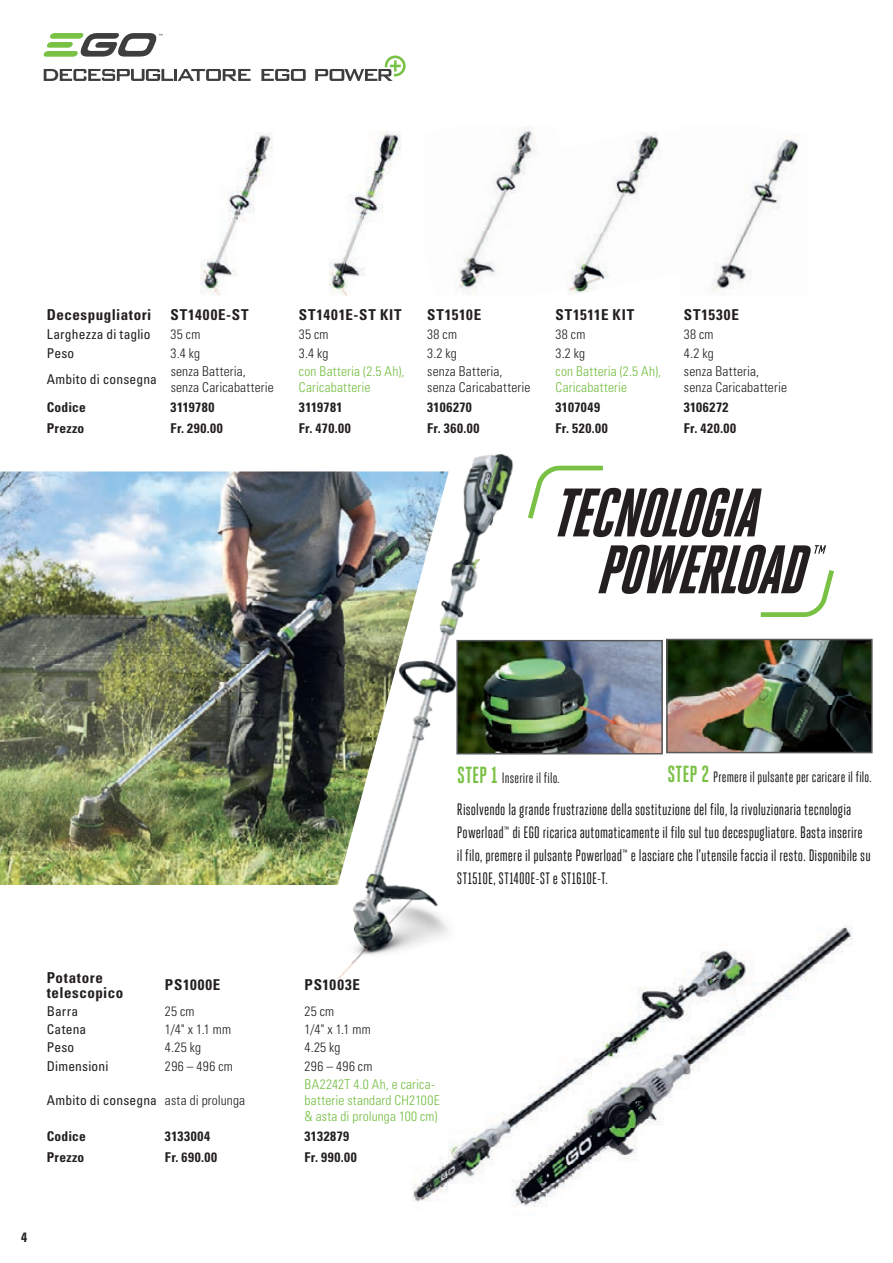
<style>
.page{position:relative;width:893px;height:1263px;background:#fff}
.page>*{position:absolute;margin:0;border:0;box-sizing:border-box;transform-origin:0 0}
.t1{font:16.5px/23.1px "Heroic Condensed";letter-spacing:.005em;color:#171313}
.t2{font:700 condensed 15px/15px "Univers LT Std";letter-spacing:.045em;color:#231f20}
.t3{font:15px "Heroic Condensed";letter-spacing:.01em;color:#171313}
.t4{font:15px "Heroic Condensed";letter-spacing:.005em;color:#231f20}
.t5{font:300 condensed 13.5px/16.2px "Univers LT Std";letter-spacing:.015em;color:#231f20}
.t6{font:700 condensed 13.5px "Univers LT Std";letter-spacing:.035em;color:#231f20}
.t7{font:300 condensed 13.5px/16.2px "Univers LT Std";letter-spacing:.015em;color:#75be43}
.t8{font:condensed 13.5px "Univers LT Pro";letter-spacing:.015em;color:#231f20}
.s1{font-weight:700;font-size:23.25px;color:#79c144}
.s2{font-family:"Univers LT Std";font-weight:300}
</style>
<div class="page">
<img style="left:338px;top:454px;width:307px;height:525px">
<img style="left:0;top:471px;width:449px;height:414px">
<img style="left:495px;top:912px;width:358px;height:88px">
<img style="left:376px;top:934px;width:409px;height:273px">
<img style="left:669px;top:642px;width:201px;height:108px">
<div style="left:666px;top:639px;width:207px;height:114px;border:2px solid #57585a"></div>
<img style="left:459px;top:643px;width:201px;height:108px">
<div style="left:456px;top:640px;width:207px;height:114px;border:2px solid #57585a"></div>
<svg style="left:44px;top:33px;width:118px;height:24px"></svg>
<svg style="left:44px;top:69px;width:207px;height:12px"></svg>
<svg style="left:261px;top:69px;width:45px;height:12px"></svg>
<svg style="left:315px;top:56px;width:91px;height:25px"></svg>
<svg style="left:528px;top:466px;width:234px;height:71px"></svg>
<svg style="left:598px;top:545px;width:236px;height:72px"></svg>
<img style="left:200px;top:132px;width:73px;height:163px">
<img style="left:329px;top:132px;width:72px;height:164px">
<img style="left:458px;top:127px;width:79px;height:168px">
<img style="left:567px;top:132px;width:94px;height:162px">
<img style="left:712px;top:139px;width:87px;height:153px">
<p class="t2" style="left:47px;top:307px;width:106px">Decespugliatori</p>
<p class="t2" style="left:171px;top:307px;width:79px">ST1400E-ST</p>
<p class="t2" style="left:299px;top:307px;width:104px">ST1401E-ST KIT</p>
<p class="t2" style="left:427px;top:307px;width:55px">ST1510E</p>
<p class="t2" style="left:556px;top:307px;width:80px">ST1511E KIT</p>
<p class="t2" style="left:684px;top:307px;width:56px">ST1530E</p>
<p class="t8" style="left:47px;top:326px;width:105px">Larghezza di taglio</p>
<p class="t5" style="left:171px;top:327px;width:31px">35 cm</p>
<p class="t5" style="left:299px;top:327px;width:31px">35 cm</p>
<p class="t5" style="left:427px;top:327px;width:31px">38 cm</p>
<p class="t5" style="left:556px;top:327px;width:31px">38 cm</p>
<p class="t5" style="left:684px;top:327px;width:31px">38 cm</p>
<p class="t8" style="left:47px;top:344px;width:29px">Peso</p>
<p class="t5" style="left:171px;top:345px;width:31px">3.4 kg</p>
<p class="t5" style="left:299px;top:345px;width:31px">3.4 kg</p>
<p class="t5" style="left:427px;top:345px;width:31px">3.2 kg</p>
<p class="t5" style="left:556px;top:345px;width:31px">3.2 kg</p>
<p class="t5" style="left:684px;top:345px;width:31px">4.2 kg</p>
<p class="t8" style="left:47px;top:371px;width:112px">Ambito di consegna</p>
<p class="t5" style="left:171px;top:363px;width:105px">senza Batteria, senza Caricabatterie</p>
<p class="t7" style="left:299px;top:363px;width:107px">con Batteria (2.5 Ah),<br>Caricabatterie</p>
<p class="t5" style="left:427px;top:363px;width:105px">senza Batteria, senza Caricabatterie</p>
<p class="t7" style="left:556px;top:363px;width:107px">con Batteria (2.5 Ah),<br>Caricabatterie</p>
<p class="t5" style="left:684px;top:363px;width:105px">senza Batteria, senza Caricabatterie</p>
<p class="t6" style="left:47px;top:399px;width:41px">Codice</p>
<p class="t6" style="left:171px;top:399px;width:45px">3119780</p>
<p class="t6" style="left:299px;top:399px;width:45px">3119781</p>
<p class="t6" style="left:427px;top:399px;width:46px">3106270</p>
<p class="t6" style="left:556px;top:399px;width:46px">3107049</p>
<p class="t6" style="left:684px;top:399px;width:46px">3106272</p>
<p class="t6" style="left:47px;top:420px;width:39px">Prezzo</p>
<p class="t6" style="left:171px;top:420px;width:54px">Fr. 290.00</p>
<p class="t6" style="left:299px;top:420px;width:53px">Fr. 470.00</p>
<p class="t6" style="left:427px;top:420px;width:54px">Fr. 360.00</p>
<p class="t6" style="left:556px;top:420px;width:54px">Fr. 520.00</p>
<p class="t6" style="left:684px;top:420px;width:54px">Fr. 420.00</p>
<p class="t4" style="left:457px;top:770px;width:104px"><span class="s1">STEP 1</span> Inserire il filo.</p>
<p class="t3" style="left:667px;top:769px;width:206px"><span class="s1">STEP 2</span> Premere il pulsante per caricare il filo.</p>
<p class="t1" style="left:457px;top:798px;width:415px">Risolvendo la grande frustrazione della sostituzione del filo, la rivoluzionaria tecnologia Powerload™ di EGO ricarica automaticamente il filo sul tuo decespugliatore. Basta inserire il filo, premere il pulsante Powerload™ e lasciare che l’utensile faccia il resto. Disponibile su ST1510E, ST1400E-ST e ST1610E-T.</p>
<p class="t2" style="left:47px;top:970px;width:78px">Potatore telescopico</p>
<p class="t2" style="left:165px;top:977px;width:57px">PS1000E</p>
<p class="t2" style="left:305px;top:977px;width:57px">PS1003E</p>
<p class="t8" style="left:47px;top:1002px;width:33px">Barra</p>
<p class="t5" style="left:165px;top:1003px;width:31px">25 cm</p>
<p class="t5" style="left:305px;top:1003px;width:31px">25 cm</p>
<p class="t8" style="left:47px;top:1021px;width:41px">Catena</p>
<p class="t5" style="left:165px;top:1021px;width:68px">1/4" x 1.1 mm</p>
<p class="t5" style="left:305px;top:1021px;width:68px">1/4" x 1.1 mm</p>
<p class="t8" style="left:47px;top:1039px;width:29px">Peso</p>
<p class="t5" style="left:165px;top:1039px;width:38px">4.25 kg</p>
<p class="t5" style="left:305px;top:1039px;width:38px">4.25 kg</p>
<p class="t8" style="left:47px;top:1057px;width:63px">Dimensioni</p>
<p class="t5" style="left:165px;top:1058px;width:69px">296 – 496 cm</p>
<p class="t5" style="left:305px;top:1058px;width:69px">296 – 496 cm</p>
<p class="t8" style="left:47px;top:1092px;width:200px">Ambito di consegna <span class="s2">asta di prolunga</span></p>
<p class="t7" style="left:305px;top:1076px;width:137px">BA2242T 4.0 Ah, e carica&shy;batterie standard CH2100E &amp; asta di prolunga 100 cm)</p>
<p class="t6" style="left:47px;top:1128px;width:41px">Codice</p>
<p class="t6" style="left:165px;top:1128px;width:46px">3133004</p>
<p class="t6" style="left:305px;top:1128px;width:46px">3132879</p>
<p class="t6" style="left:47px;top:1149px;width:39px">Prezzo</p>
<p class="t6" style="left:165px;top:1149px;width:54px">Fr. 690.00</p>
<p class="t6" style="left:305px;top:1149px;width:54px">Fr. 990.00</p>
<p class="t6" style="left:21px;top:1228px;width:7px">4</p>
</div>
